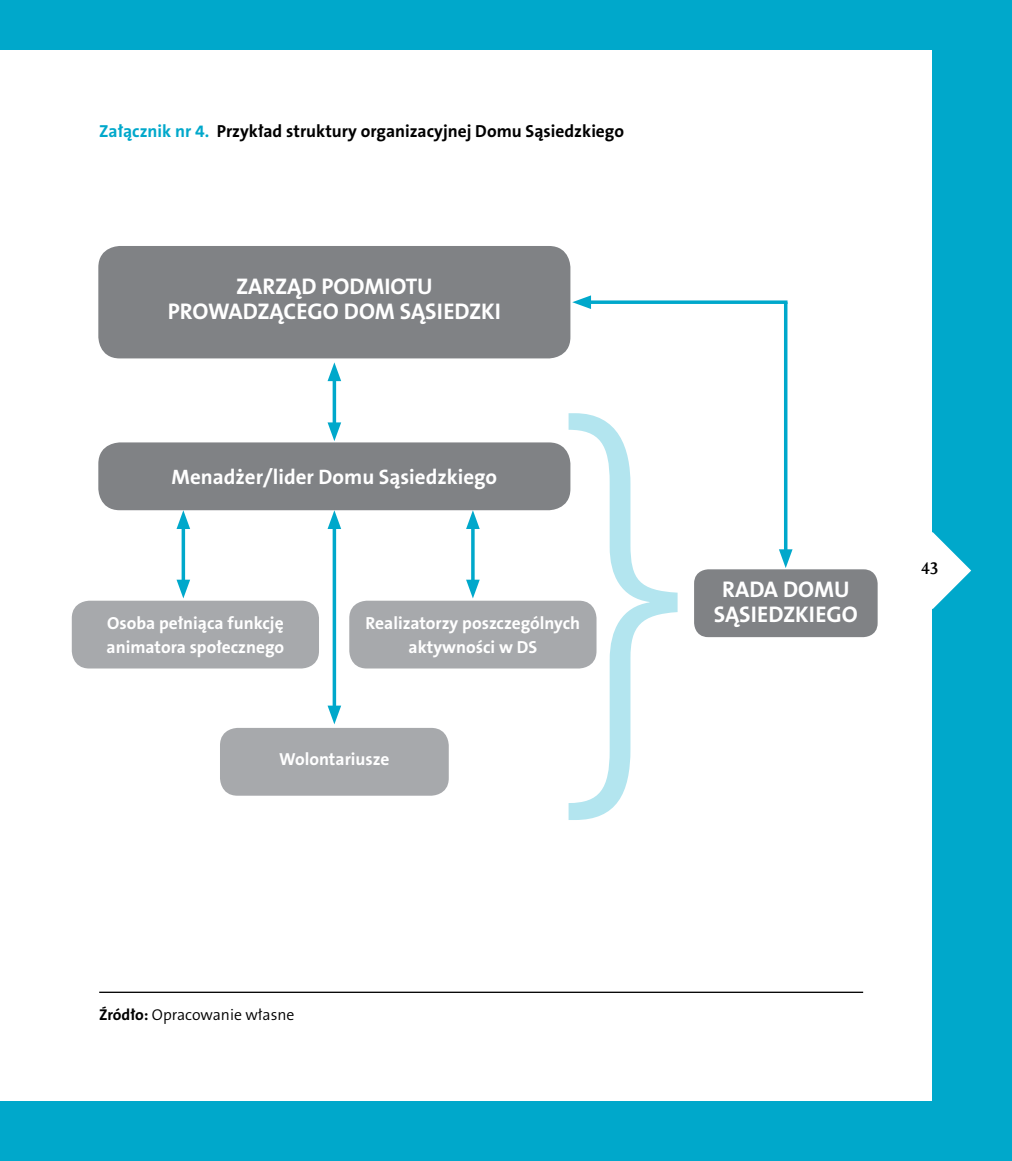
<style>
.page{position:relative;width:1012px;height:1161px;background:#fff}
.page>*{position:absolute;margin:0;border:0;box-sizing:border-box;transform-origin:0 0}
.t1{font:200 424.03px "The Sans CE B2";color:#b3e5ef}
.t2{font:700 22.75px/25.2px "The Sans CE B7";color:#fff;text-align:center}
.t3{font:700 21px "The Sans CE B7";color:#fff}
.t4{font:700 17.5px/24.5px "The Sans CE B7";color:#fff}
.t5{font:700 17.5px "The Sans CE B7";color:#000}
.t6{font:700 17.5px "Scala Offc Pro";color:#000}
.t7{font:300 15.75px "The Sans CE B4";color:#000}
.s1{color:#00a8cb}
.s2{font-family:"The Sans CE B7";font-weight:700}
</style>
<div class="page">
<div style="left:0;top:0;width:1012px;height:50px;background:#00a8cb"></div>
<div style="left:0;top:1101px;width:1012px;height:60px;background:#00a8cb"></div>
<div style="left:933px;top:0;width:79px;height:1161px;background:#00a8cb"></div>
<svg style="left:932px;top:532px;width:39px;height:77px"></svg>
<div style="left:98px;top:246px;width:472px;height:112px;background:#808285;border-radius:21px"></div>
<div style="left:98px;top:442px;width:472px;height:68px;background:#808285;border-radius:21px"></div>
<div style="left:72px;top:601px;width:247px;height:67px;background:#a7a9ac;border-radius:18px"></div>
<div style="left:349px;top:601px;width:248px;height:67px;background:#a7a9ac;border-radius:18px"></div>
<div style="left:220px;top:728px;width:229px;height:68px;background:#a7a9ac;border-radius:18px"></div>
<div style="left:694px;top:569px;width:184px;height:68px;background:#808285;border-radius:14px"></div>
<hr style="left:99px;top:991px;width:764px;height:2px;background:#000">
<hr style="left:333px;top:374px;width:3px;height:55px;background:#00a8cb">
<svg style="left:328px;top:362px;width:13px;height:19px"></svg>
<svg style="left:328px;top:422px;width:13px;height:19px"></svg>
<svg style="left:591px;top:300px;width:196px;height:4px"></svg>
<svg style="left:572px;top:295px;width:19px;height:14px"></svg>
<hr style="left:784px;top:302px;width:3px;height:254px;background:#00a8cb">
<svg style="left:779px;top:549px;width:14px;height:19px"></svg>
<hr style="left:182px;top:522px;width:3px;height:64px;background:#00a8cb">
<svg style="left:177px;top:510px;width:13px;height:19px"></svg>
<svg style="left:177px;top:580px;width:13px;height:18px"></svg>
<svg style="left:471px;top:529px;width:4px;height:51px"></svg>
<svg style="left:466px;top:510px;width:14px;height:19px"></svg>
<svg style="left:466px;top:580px;width:14px;height:18px"></svg>
<hr style="left:333px;top:522px;width:3px;height:190px;background:#00a8cb">
<svg style="left:328px;top:510px;width:13px;height:19px"></svg>
<svg style="left:328px;top:705px;width:13px;height:19px"></svg>
<p class="t5" style="left:99px;top:121px;width:526px"><span class="s1">Załącznik nr 4.</span> Przykład struktury organizacyjnej Domu Sąsiedzkiego</p>
<h2 class="t2" style="left:168px;top:275px;width:335px">ZARZĄD PODMIOTU<br>PROWADZĄCEGO DOM SĄSIEDZKI</h2>
<h1 class="t1" style="left:551px;top:373px;width:135px">}</h1>
<p class="t3" style="left:172px;top:465px;width:327px">Menadżer/lider Domu Sąsiedzkiego</p>
<p class="t4" style="left:107px;top:611px;width:179px">Osoba pełniąca funkcję animatora społecznego</p>
<p class="t4" style="left:366px;top:611px;width:216px;text-align:center">Realizatorzy poszczególnych aktywności w DS</p>
<p class="t4" style="left:279px;top:748px;width:112px">Wolontariusze</p>
<h2 class="t2" style="left:714px;top:578px;width:146px;line-height:24.5px">RADA DOMU<br>SĄSIEDZKIEGO</h2>
<p class="t6" style="left:921px;top:559px;width:19px">43</p>
<p class="t7" style="left:99px;top:1006px;width:197px"><span class="s2">Źródło:</span> Opracowanie własne</p>
</div>
